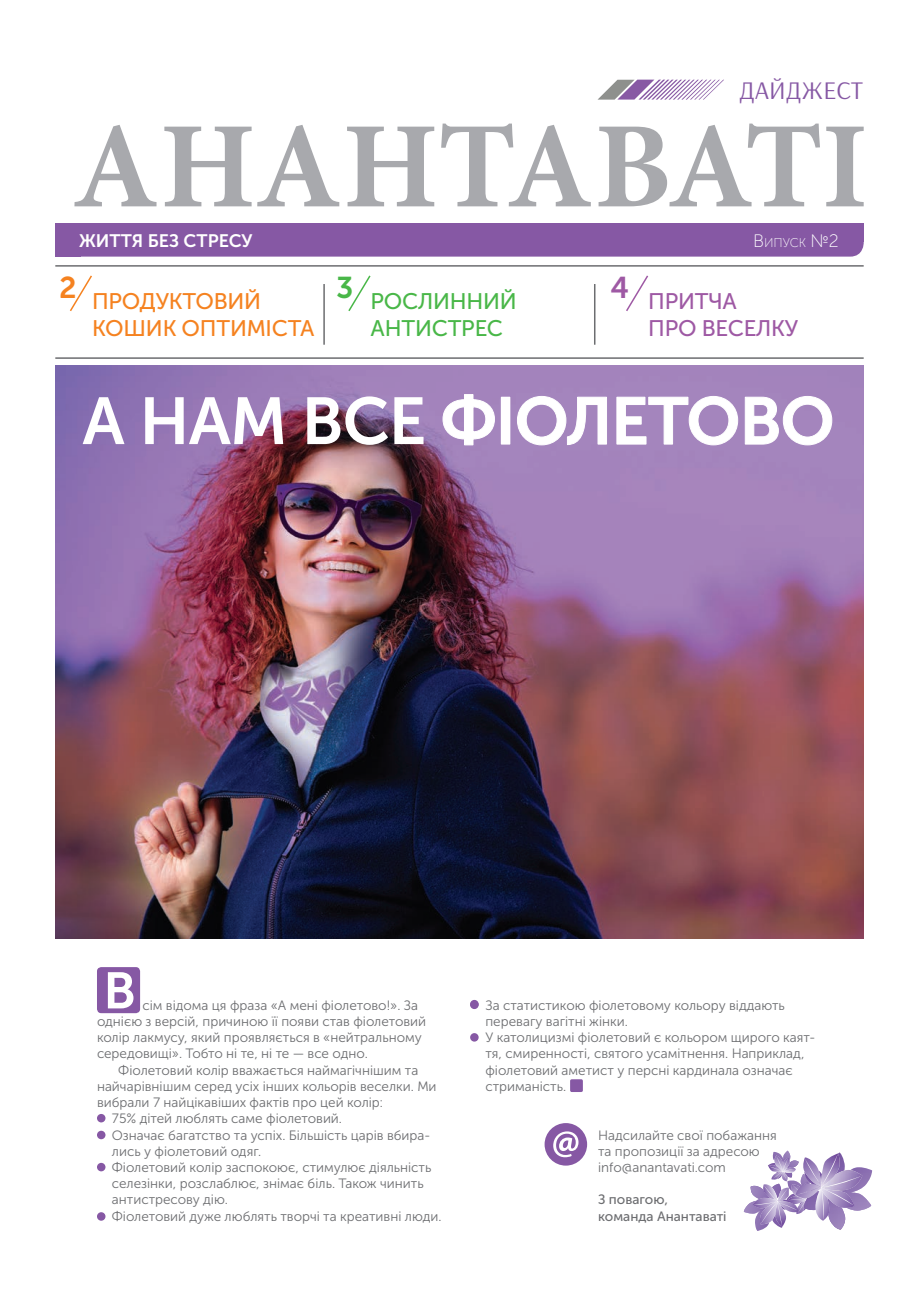
<style>
.page{position:relative;width:919px;height:1289px;background:#fff}
.page>*{position:absolute;margin:0;border:0;box-sizing:border-box;transform-origin:0 0}
.t1{font:66px "Museo Sans Cyrl 700";letter-spacing:-.015em;color:#fff}
.t2{font:30px "Museo Sans Cyrl 700";color:#f58220}
.t3{font:30px "Museo Sans Cyrl 700";color:#49b748}
.t4{font:30px "Museo Sans Cyrl 700";color:#9e59a4}
.t5{font:25.5px "Arsenal";color:#8658a4}
.t6{font:22.5px/27px "Museo Sans Cyrl 500";letter-spacing:-.01em;color:#f58220}
.t7{font:22.5px/27px "Museo Sans Cyrl 500";letter-spacing:-.01em;color:#49b748}
.t8{font:22.5px/27px "Museo Sans Cyrl 500";letter-spacing:-.01em;color:#9e59a4}
.t9{font:18px "Museo Sans Cyrl 700";color:#fff}
.t10{font:13.5px/16.2px "Museo Sans Cyrl 300";color:#6c6d70}
.t11{font:13.5px/16.2px "Museo Sans Cyrl 500";color:#6c6d70}
.t12{font:12.6px "Museo Sans Cyrl 100";color:#fff}
.s1{font-size:18px}
</style>
<div class="page">
<img style="left:55px;top:366px;width:808px;height:572px">
<div style="left:55px;top:224px;width:808px;height:32px;background:#8658a4;border-radius:14px"></div>
<svg style="left:74px;top:125px;width:82px;height:81px"></svg>
<svg style="left:164px;top:127px;width:87px;height:79px"></svg>
<svg style="left:257px;top:125px;width:82px;height:81px"></svg>
<svg style="left:347px;top:127px;width:87px;height:79px"></svg>
<svg style="left:441px;top:124px;width:149px;height:82px"></svg>
<svg style="left:598px;top:124px;width:221px;height:82px"></svg>
<svg style="left:826px;top:127px;width:37px;height:79px"></svg>
<div style="left:97px;top:967px;width:43px;height:46px;background:#8658a4;border-radius:4px"></div>
<div style="left:570px;top:1079px;width:13px;height:12px;background:#8658a4;border-radius:2px"></div>
<div style="left:55px;top:224px;width:808px;height:18px;background:#8658a4"></div>
<div style="left:55px;top:224px;width:26px;height:32px;background:#8658a4"></div>
<div style="left:544px;top:1123px;width:43px;height:42px;background:#8658a4;border-radius:50%"></div>
<svg style="left:553px;top:1131px;width:25px;height:26px"></svg>
<svg style="left:597px;top:80px;width:127px;height:20px"></svg>
<img style="left:786px;top:1176px;width:16px;height:8px">
<svg style="left:795px;top:1204px;width:8px;height:9px"></svg>
<img style="left:793px;top:1184px;width:2px;height:12px">
<img style="left:793px;top:1196px;width:10px;height:8px">
<img style="left:743px;top:1183px;width:50px;height:47px">
<img style="left:786px;top:1200px;width:12px;height:12px">
<img style="left:778px;top:1187px;width:10px;height:14px">
<img style="left:762px;top:1184px;width:15px;height:13px">
<img style="left:752px;top:1197px;width:25px;height:11px">
<img style="left:759px;top:1201px;width:16px;height:23px">
<img style="left:775px;top:1201px;width:11px;height:25px">
<img style="left:768px;top:1150px;width:30px;height:28px">
<svg style="left:771px;top:1167px;width:24px;height:14px"></svg>
<img style="left:783px;top:1157px;width:6px;height:14px">
<img style="left:774px;top:1155px;width:9px;height:16px">
<img style="left:768px;top:1165px;width:14px;height:6px">
<img style="left:803px;top:1152px;width:69px;height:77px">
<img style="left:802px;top:1157px;width:18px;height:26px">
<img style="left:795px;top:1183px;width:25px;height:15px">
<img style="left:815px;top:1187px;width:14px;height:33px">
<img style="left:821px;top:1190px;width:33px;height:17px">
<img style="left:820px;top:1169px;width:42px;height:21px">
<img style="left:820px;top:1153px;width:20px;height:34px">
<svg style="left:108px;top:972px;width:25px;height:36px"></svg>
<div style="left:97px;top:1113px;width:8px;height:9px;background:#8658a4;border-radius:50%"></div>
<div style="left:470px;top:1000px;width:8px;height:9px;background:#8658a4;border-radius:50%"></div>
<div style="left:470px;top:1033px;width:8px;height:8px;background:#8658a4;border-radius:50%"></div>
<div style="left:97px;top:1130px;width:8px;height:9px;background:#8658a4;border-radius:50%"></div>
<div style="left:97px;top:1162px;width:8px;height:9px;background:#8658a4;border-radius:50%"></div>
<div style="left:97px;top:1212px;width:8px;height:8px;background:#8658a4;border-radius:50%"></div>
<hr style="left:55px;top:265px;width:808px;height:1px;background:#6c6d70">
<hr style="left:55px;top:357px;width:808px;height:2px;background:#6c6d70">
<hr style="left:323px;top:284px;width:2px;height:61px;background:#6c6d70">
<hr style="left:594px;top:284px;width:1px;height:61px;background:#6c6d70">
<svg style="left:69px;top:275px;width:23px;height:36px"></svg>
<svg style="left:348px;top:275px;width:23px;height:36px"></svg>
<svg style="left:626px;top:275px;width:23px;height:36px"></svg>
<svg style="left:442px;top:394px;width:53px;height:51px"></svg>
<div style="left:501px;top:397px;width:9px;height:47px;border:1px solid #fff"></div>
<svg style="left:516px;top:395px;width:91px;height:50px"></svg>
<svg style="left:616px;top:395px;width:122px;height:50px"></svg>
<svg style="left:744px;top:395px;width:88px;height:50px"></svg>
<h3 class="t5" style="left:739px;top:75px;width:125px">ДАЙДЖЕСТ</h3>
<h3 class="t9" style="left:79px;top:230px;width:175px">ЖИТТЯ БЕЗ СТРЕСУ</h3>
<p class="t12" style="left:753px;top:236px;width:87px"><span class="s1">В</span>ипуск <span class="s1">№2</span></p>
<h2 class="t2" style="left:59px;top:271px;width:19px">2</h2>
<h2 class="t3" style="left:336px;top:271px;width:19px">3</h2>
<h2 class="t4" style="left:610px;top:271px;width:20px">4</h2>
<h3 class="t6" style="left:92px;top:287px;width:224px">ПРОДУКТОВИЙ<br>КОШИК ОПТИМІСТА</h3>
<h3 class="t7" style="left:370px;top:287px;width:148px">РОСЛИННИЙ<br>АНТИСТРЕС</h3>
<h3 class="t8" style="left:648px;top:287px;width:151px">ПРИТЧА<br>ПРО ВЕСЕЛКУ</h3>
<h1 class="t1" style="left:82px;top:384px;width:754px">А НАМ ВСЕ ФІОЛЕТОВО</h1>
<p class="t10" style="left:97px;top:997px;width:331px;text-indent:45px">сім відома ця фраза «А мені фіолетово!». За однією з версій, причиною її появи став фіолетовий колір лакмусу, який проявляється в «нейтральному середовищі». Тобто нi те, нi те — все одно.</p>
<p class="t10" style="left:118px;top:1062px;width:301px">Фіолетовий колір вважається наймагічнішим та</p>
<p class="t10" style="left:97px;top:1078px;width:341px">найчарівнішим серед усіх інших кольорів веселки. Ми</p>
<p class="t10" style="left:97px;top:1094px;width:287px">вибрали 7 найцікавіших фактів про цей колір:</p>
<p class="t10" style="left:112px;top:1110px;width:232px">75% дітей люблять саме фіолетовий.</p>
<p class="t10" style="left:112px;top:1126px;width:320px">Означає багатство та успіх. Більшість царів вбира-</p>
<p class="t10" style="left:112px;top:1143px;width:151px">лись у фіолетовий одяг.</p>
<p class="t10" style="left:112px;top:1159px;width:321px">Фіолетовий колір заспокоює, стимулює діяльність</p>
<p class="t10" style="left:112px;top:1175px;width:313px">селезінки, розслаблює, знімає біль. Також чинить</p>
<p class="t10" style="left:112px;top:1191px;width:118px">антистресову дію.</p>
<p class="t10" style="left:112px;top:1207px;width:331px">Фіолетовий дуже люблять творчі та креативні люди.</p>
<p class="t10" style="left:485px;top:997px;width:331px">За статистикою фіолетовому кольору віддають перевагу вагітні жінки.<br>У католицизмі фіолетовий є кольором щирого каят&shy;тя, смиренності, святого усамітнення. Наприклад, фіолетовий аметист у персні кардинала означає стриманість.</p>
<p class="t10" style="left:598px;top:1126px;width:180px">Надсилайте свої побажання та пропозиції за адресою info@anantavati.com</p>
<p class="t11" style="left:598px;top:1191px;width:130px">З повагою, команда Анантаваті</p>
</div>
